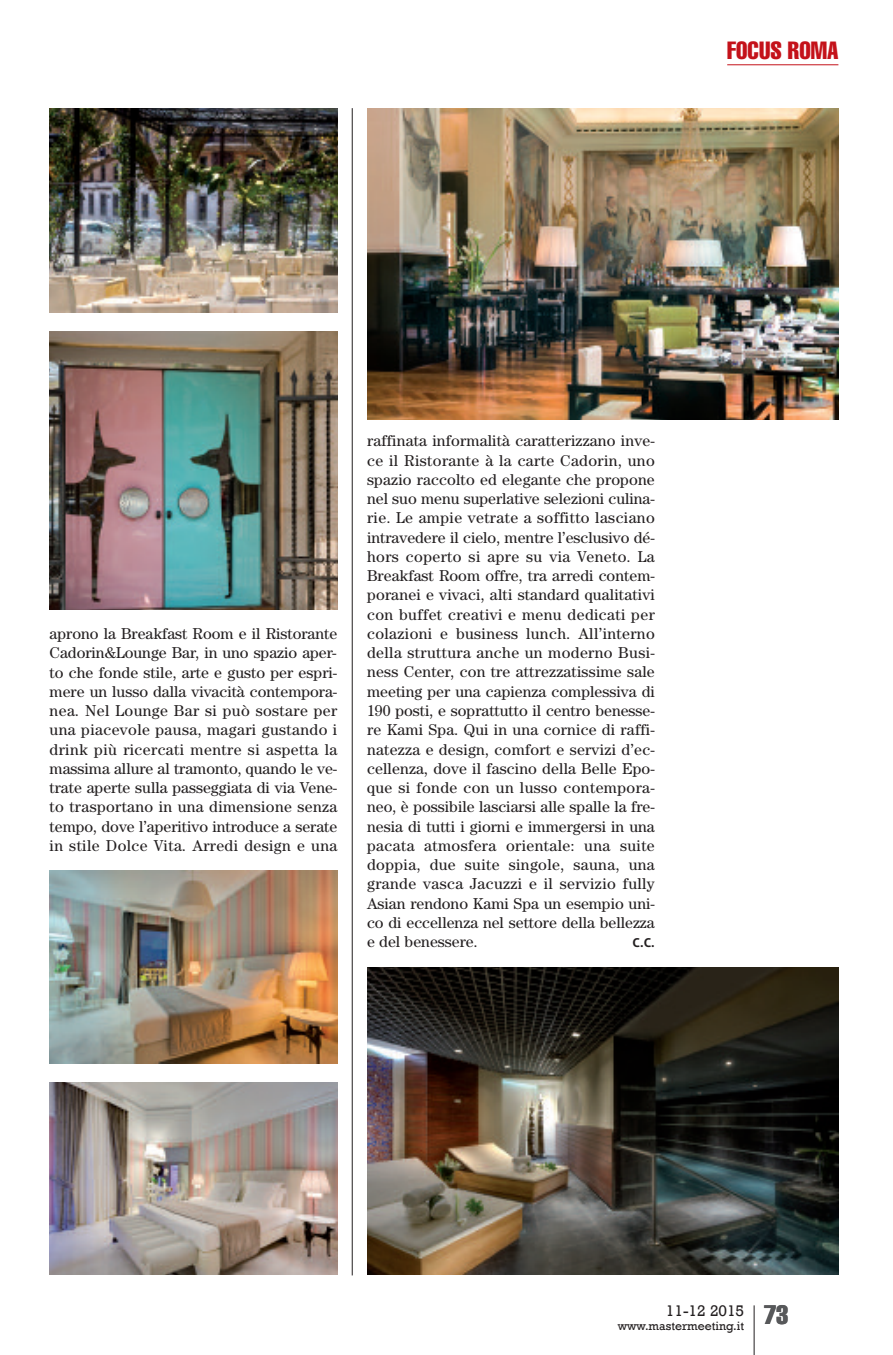
<style>
.page{position:relative;width:893px;height:1355px;background:#fff}
.page>*{position:absolute;margin:0;border:0;box-sizing:border-box;transform-origin:0 0}
.t1{font:extra-condensed 26.25px "Helvetica";color:#57585a}
.t2{font:extra-condensed 24.5px "Helvetica";color:#c4121a}
.t3{font:15.75px/19.2px "Century";color:#231f20;text-align:justify}
.t4{font:15.75px "Rockwell";color:#231f20}
.t5{font:12.25px "Rockwell";color:#231f20}
.t6{font:700 12.25px "Aller";color:#231f20}
</style>
<div class="page">
<hr style="left:754px;top:1305px;width:1px;height:49px;background:#231f20">
<hr style="left:727px;top:64px;width:111px;height:1px;background:#c4121a">
<hr style="left:352px;top:108px;width:1px;height:1167px;background:#231f20">
<img style="left:50px;top:870px;width:287px;height:193px">
<img style="left:50px;top:108px;width:287px;height:204px">
<img style="left:367px;top:967px;width:471px;height:307px">
<img style="left:367px;top:108px;width:471px;height:311px">
<img style="left:50px;top:1082px;width:287px;height:192px">
<img style="left:50px;top:331px;width:287px;height:278px">
<h2 class="t2" style="left:727px;top:42px;width:113px">FOCUS ROMA</h2>
<p class="t3" style="left:50px;top:625px;width:289px">aprono la Breakfast Room e il Ristorante Cadorin&amp;Lounge Bar, in uno spazio aper&shy;to che fonde stile, arte e gusto per espri&shy;mere un lusso dalla vivacità contempora&shy;nea. Nel Lounge Bar si può sostare per una piacevole pausa, magari gustando i drink più ricercati mentre si aspetta la massima allure al tramonto, quando le ve&shy;trate aperte sulla passeggiata di via Vene&shy;to trasportano in una dimensione senza tempo, dove l’aperitivo introduce a serate in stile Dolce Vita. Arredi design e una</p>
<p class="t3" style="left:367px;top:432px;width:289px">raffinata informalità caratterizzano inve&shy;ce il Ristorante à la carte Cadorin, uno spazio raccolto ed elegante che propone nel suo menu superlative selezioni culina&shy;rie. Le ampie vetrate a soffitto lasciano intravedere il cielo, mentre l’esclusivo dé&shy;hors coperto si apre su via Veneto. La Breakfast Room offre, tra arredi contem&shy;poranei e vivaci, alti standard qualitativi con buffet creativi e menu dedicati per colazioni e business lunch. All’interno della struttura anche un moderno Busi&shy;ness Center, con tre attrezzatissime sale meeting per una capienza complessiva di 190 posti, e soprattutto il centro benesse&shy;re Kami Spa. Qui in una cornice di raffi&shy;natezza e design, comfort e servizi d’ec&shy;cellenza, dove il fascino della Belle Epo&shy;que si fonde con un lusso contempora&shy;neo, è possibile lasciarsi alle spalle la fre&shy;nesia di tutti i giorni e immergersi in una pacata atmosfera orientale: una suite doppia, due suite singole, sauna, una grande vasca Jacuzzi e il servizio fully Asian rendono Kami Spa un esempio uni&shy;co di eccellenza nel settore della bellezza e del benessere.</p>
<p class="t6" style="left:633px;top:935px;width:24px">C.C.</p>
<p class="t4" style="left:666px;top:1300px;width:80px">11-12 2015</p>
<p class="t5" style="left:618px;top:1318px;width:128px">www.mastermeeting.it</p>
<h1 class="t1" style="left:764px;top:1305px;width:26px">73</h1>
</div>
